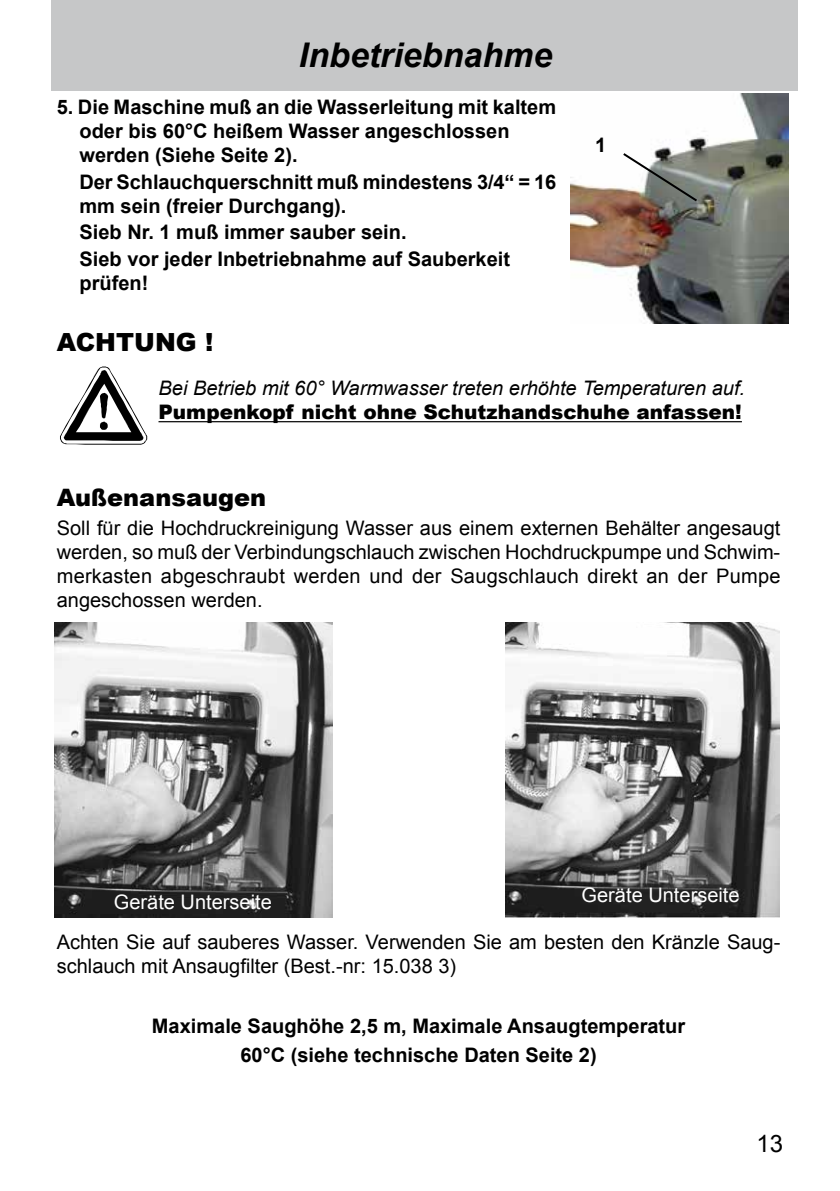
<style>
.page{position:relative;width:840px;height:1191px;background:#fff}
.page>*{position:absolute;margin:0;border:0;box-sizing:border-box;transform-origin:0 0}
.t1{font:italic 700 34px "Arial";color:#000}
.t2{font:900 25px "Arial";color:#000}
.t3{font:900 24px "Arial";color:#000}
.t4{font:24px "Arial";color:#000}
.t5{font:700 20px/24px "Arial";color:#000}
.t6{font:20px/24px "Arial";color:#000;text-align:justify}
.t7{font:italic 20px "Arial";color:#000}
.t8{font:900 20px "Arial";color:#000}
.t9{font:20px "Arial";color:#fff}
</style>
<div class="page">
<div style="left:51px;top:0;width:745px;height:91px;background:#c6c7c8"></div>
<hr style="left:158px;top:421px;width:583px;height:1px;background:#000">
<svg style="left:60px;top:366px;width:87px;height:79px"></svg>
<img style="left:570px;top:94px;width:218px;height:229px">
<svg style="left:620px;top:151px;width:78px;height:52px"></svg>
<img style="left:54px;top:622px;width:278px;height:295px">
<img style="left:505px;top:622px;width:273px;height:295px">
<h1 class="t1" style="left:299px;top:33px;width:255px">Inbetriebnahme</h1>
<p class="t5" style="left:79px;top:95px;width:478px;text-indent:-23px">5. Die Maschine muß an die Wasserleitung mit kaltem oder bis 60°C heißem Wasser angeschlossen werden (Siehe Seite 2).</p>
<p class="t5" style="left:79px;top:170px;width:478px">Der Schlauchquerschnitt muß mindestens 3/4“ = 16 mm sein (freier Durchgang).</p>
<p class="t5" style="left:79px;top:220px;width:432px;line-height:26.8px">Sieb Nr. 1 muß immer sauber sein.<br>Sieb vor jeder Inbetriebnahme auf Sauberkeit</p>
<p class="t5" style="left:79px;top:272px;width:70px">prüfen!</p>
<p class="t5" style="left:595px;top:133px;width:13px">1</p>
<p class="t2" style="left:57px;top:324px;width:158px">ACHTUNG !</p>
<p class="t7" style="left:158px;top:375px;width:588px">Bei Betrieb mit 60° Warmwasser treten erhöhte Temperaturen auf.</p>
<p class="t8" style="left:158px;top:397px;width:584px">Pumpenkopf nicht ohne Schutzhandschuhe anfassen!</p>
<p class="t3" style="left:57px;top:479px;width:211px">Außenansaugen</p>
<p class="t6" style="left:57px;top:516px;width:725px">Soll für die Hochdruckreinigung Wasser aus einem externen Behälter angesaugt werden, so muß der Verbindungschlauch zwischen Hochdruckpumpe und Schwim&shy;merkasten abgeschraubt werden und der Saugschlauch direkt an der Pumpe angeschossen werden.</p>
<p class="t9" style="left:114px;top:889px;width:159px">Geräte Unterseite</p>
<p class="t9" style="left:581px;top:882px;width:159px">Geräte Unterseite</p>
<p class="t6" style="left:57px;top:930px;width:724px">Achten Sie auf sauberes Wasser. Verwenden Sie am besten den Kränzle Saug&shy;schlauch mit Ansaugfilter (Best.-nr: 15.038 3)</p>
<p class="t5" style="left:152px;top:1011px;width:534px;line-height:29.8px;text-align:center">Maximale Saughöhe 2,5 m, Maximale Ansaugtemperatur<br>60°C (siehe technische Daten Seite 2)</p>
<p class="t4" style="left:756px;top:1127px;width:28px">13</p>
</div>
